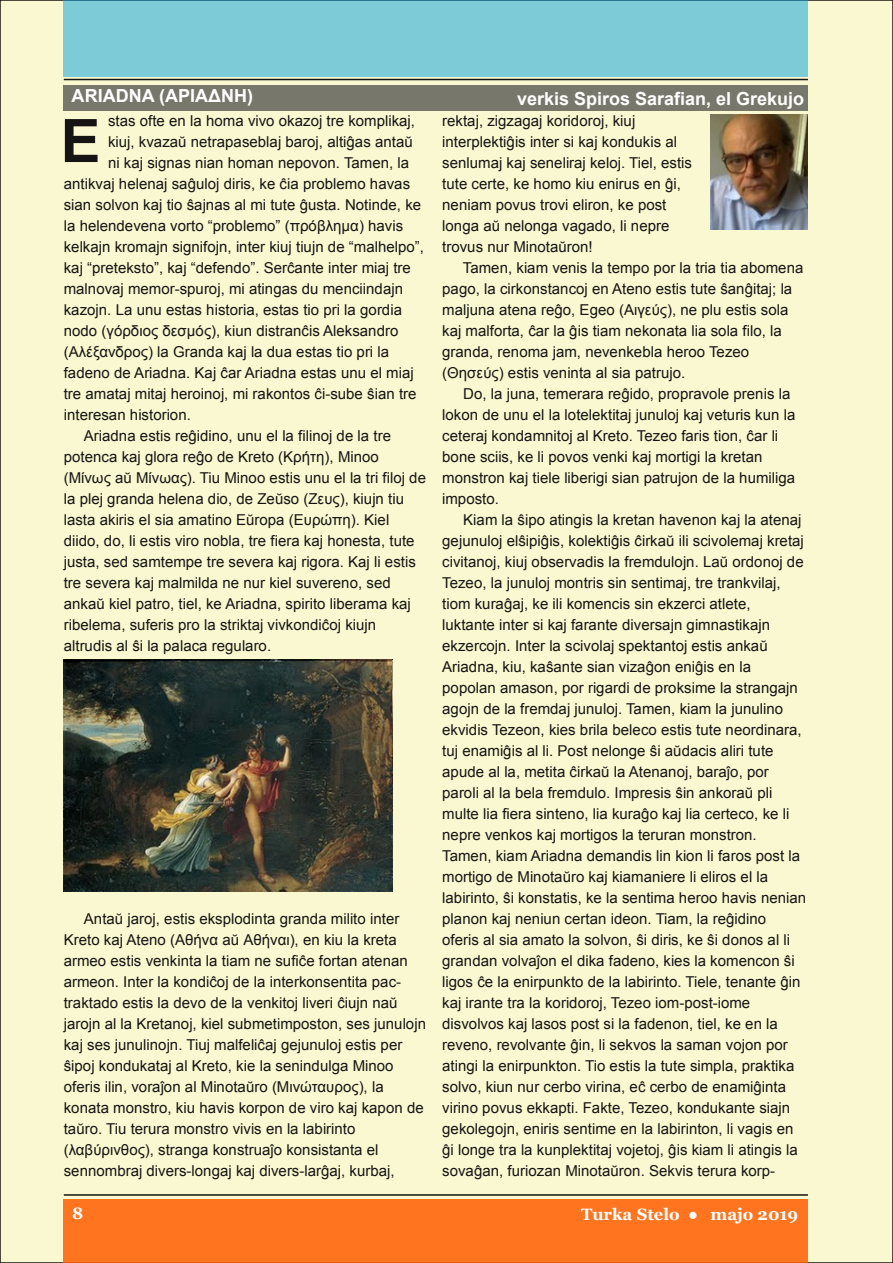
<style>
.page{position:relative;width:893px;height:1263px;background:#faf8d0}
.page>*{position:absolute;margin:0;border:0;box-sizing:border-box;transform-origin:0 0}
.t1{font:700 60px "Arial";color:#161413}
.t2{font:700 18px "Arial";color:#fff}
.t3{font:700 16.5px "Georgia";color:#fff}
.t4{font:15px/21px "Arial";letter-spacing:.005em;color:#161413}
</style>
<div class="page">
<div style="left:64px;top:1199px;width:744px;height:64px;background:#fe741f"></div>
<hr style="left:64px;top:1194px;width:744px;height:2px;background:#161413">
<div style="left:64px;top:0;width:744px;height:77px;background:#7dcbd7"></div>
<hr style="left:64px;top:79px;width:744px;height:1px;background:#161413">
<div style="left:64px;top:85px;width:744px;height:26px;background:#78776b"></div>
<img style="left:710px;top:115px;width:98px;height:115px">
<img style="left:64px;top:660px;width:329px;height:232px">
<p class="t2" style="left:72px;top:86px;width:183px">ARIADNA (ΑΡΙΑΔΝΗ)</p>
<p class="t2" style="left:517px;top:89px;width:288px">verkis Spiros Sarafian, el Grekujo</p>
<p class="t4" style="left:108px;top:110px;width:309px">stas ofte en la homa vivo okazoj tre komplikaj,</p>
<p class="t4" style="left:108px;top:131px;width:306px">kiuj, kvazaŭ netrapaseblaj baroj, altiĝas antaŭ</p>
<p class="t4" style="left:108px;top:152px;width:303px">ni kaj signas nian homan nepovon. Tamen, la</p>
<p class="t4" style="left:64px;top:173px;width:348px">antikvaj helenaj saĝuloj diris, ke ĉia problemo havas</p>
<p class="t4" style="left:64px;top:194px;width:359px">sian solvon kaj tio ŝajnas al mi tute ĝusta. Notinde, ke</p>
<p class="t4" style="left:64px;top:215px;width:341px">la helendevena vorto “problemo” (πρόβλημα) havis</p>
<p class="t4" style="left:64px;top:236px;width:362px">kelkajn kromajn signifojn, inter kiuj tiujn de “malhelpo”,</p>
<p class="t4" style="left:64px;top:257px;width:349px">kaj “preteksto”, kaj “defendo”. Serĉante inter miaj tre</p>
<p class="t4" style="left:64px;top:278px;width:341px">malnovaj memor-spuroj, mi atingas du menciindajn</p>
<p class="t4" style="left:64px;top:299px;width:340px">kazojn. La unu estas historia, estas tio pri la gordia</p>
<p class="t4" style="left:64px;top:320px;width:336px">nodo (γόρδιος δεσμός), kiun distranĉis Aleksandro</p>
<p class="t4" style="left:64px;top:341px;width:327px">(Αλέξανδρος) la Granda kaj la dua estas tio pri la</p>
<p class="t4" style="left:64px;top:362px;width:351px">fadeno de Ariadna. Kaj ĉar Ariadna estas unu el miaj</p>
<p class="t4" style="left:64px;top:383px;width:354px">tre amataj mitaj heroinoj, mi rakontos ĉi-sube ŝian tre</p>
<p class="t4" style="left:64px;top:404px;width:129px">interesan historion.</p>
<p class="t4" style="left:84px;top:425px;width:309px">Ariadna estis reĝidino, unu el la filinoj de la tre</p>
<p class="t4" style="left:64px;top:446px;width:317px">potenca kaj glora reĝo de Kreto (Κρήτη), Minoo</p>
<p class="t4" style="left:64px;top:467px;width:364px">(Μίνως aŭ Μίνωας). Tiu Minoo estis unu el la tri filoj de</p>
<p class="t4" style="left:64px;top:488px;width:342px">la plej granda helena dio, de Zeŭso (Ζευς), kiujn tiu</p>
<p class="t4" style="left:64px;top:509px;width:327px">lasta akiris el sia amatino Eŭropa (Ευρώπη). Kiel</p>
<p class="t4" style="left:64px;top:530px;width:352px">diido, do, li estis viro nobla, tre fiera kaj honesta, tute</p>
<p class="t4" style="left:64px;top:551px;width:354px">justa, sed samtempe tre severa kaj rigora. Kaj li estis</p>
<p class="t4" style="left:64px;top:572px;width:328px">tre severa kaj malmilda ne nur kiel suvereno, sed</p>
<p class="t4" style="left:64px;top:593px;width:349px">ankaŭ kiel patro, tiel, ke Ariadna, spirito liberama kaj</p>
<p class="t4" style="left:64px;top:614px;width:314px">ribelema, suferis pro la striktaj vivkondiĉoj kiujn</p>
<p class="t4" style="left:64px;top:635px;width:209px">altrudis al ŝi la palaca regularo.</p>
<p class="t4" style="left:442px;top:110px;width:251px">rektaj, zigzagaj koridoroj, kiuj interplektiĝis inter si kaj kondukis al senlumaj kaj seneliraj keloj. Tiel, estis tute certe, ke homo kiu enirus en ĝi, neniam povus trovi eliron, ke post longa aŭ nelonga vagado, li nepre trovus nur Minotaŭron!</p>
<p class="t4" style="left:442px;top:257px;width:363px;text-indent:21px">Tamen, kiam venis la tempo por la tria tia abomena pago, la cirkonstancoj en Ateno estis tute ŝanĝitaj; la maljuna atena reĝo, Egeo (Αιγεύς), ne plu estis sola kaj malforta, ĉar la ĝis tiam nekonata lia sola filo, la granda, renoma jam, nevenkebla heroo Tezeo (Θησεύς) estis veninta al sia patrujo.</p>
<p class="t4" style="left:442px;top:383px;width:355px;text-indent:21px">Do, la juna, temerara reĝido, propravole prenis la lokon de unu el la lotelektitaj junuloj kaj veturis kun la ceteraj kondamnitoj al Kreto. Tezeo faris tion, ĉar li bone sciis, ke li povos venki kaj mortigi la kretan monstron kaj tiele liberigi sian patrujon de la humiliga imposto.</p>
<p class="t4" style="left:442px;top:509px;width:365px;text-indent:21px">Kiam la ŝipo atingis la kretan havenon kaj la atenaj gejunuloj elŝipiĝis, kolektiĝis ĉirkaŭ ili scivolemaj kretaj civitanoj, kiuj observadis la fremdulojn. Laŭ ordonoj de Tezeo, la junuloj montris sin sentimaj, tre trankvilaj, tiom kuraĝaj, ke ili komencis sin ekzerci atlete, luktante inter si kaj farante diversajn gimnastikajn ekzercojn. Inter la scivolaj spektantoj estis ankaŭ Ariadna, kiu, kaŝante sian vizaĝon eniĝis en la popolan amason, por rigardi de proksime la strangajn agojn de la fremdaj junuloj. Tamen, kiam la junulino ekvidis Tezeon, kies brila beleco estis tute neordinara, tuj enamiĝis al li. Post nelonge ŝi aŭdacis aliri tute apude al la, metita ĉirkaŭ la Atenanoj, baraĵo, por paroli al la bela fremdulo. Impresis ŝin ankoraŭ pli multe lia fiera sinteno, lia kuraĝo kaj lia certeco, ke li nepre venkos kaj mortigos la teruran monstron.<br>Tamen, kiam Ariadna demandis lin kion li faros post la mortigo de Minotaŭro kaj kiamaniere li eliros el la labirinto, ŝi konstatis, ke la sentima heroo havis nenian planon kaj neniun certan ideon. Tiam, la reĝidino oferis al sia amato la solvon, ŝi diris, ke ŝi donos al li grandan volvaĵon el dika fadeno, kies la komencon ŝi ligos ĉe la enirpunkto de la labirinto. Tiele, tenante ĝin kaj irante tra la koridoroj, Tezeo iom-post-iome disvolvos kaj lasos post si la fadenon, tiel, ke en la reveno, revolvante ĝin, li sekvos la saman vojon por atingi la enirpunkton. Tio estis la tute simpla, praktika solvo, kiun nur cerbo virina, eĉ cerbo de enamiĝinta virino povus ekkapti. Fakte, Tezeo, kondukante siajn gekolegojn, eniris sentime en la labirinton, li vagis en ĝi longe tra la kunplektitaj vojetoj, ĝis kiam li atingis la sovaĝan, furiozan Minotaŭron. Sekvis terura korp-</p>
<h1 class="t1" style="left:61px;top:108px;width:41px">E</h1>
<p class="t4" style="left:64px;top:908px;width:364px;text-indent:20px">Antaŭ jaroj, estis eksplodinta granda milito inter Kreto kaj Ateno (Αθήνα aŭ Αθήναι), en kiu la kreta armeo estis venkinta la tiam ne sufiĉe fortan atenan armeon. Inter la kondiĉoj de la interkonsentita pac&shy;traktado estis la devo de la venkitoj liveri ĉiujn naŭ jarojn al la Kretanoj, kiel submetimposton, ses junulojn kaj ses junulinojn. Tiuj malfeliĉaj gejunuloj estis per ŝipoj kondukataj al Kreto, kie la senindulga Minoo oferis ilin, voraĵon al Minotaŭro (Μινώταυρος), la konata monstro, kiu havis korpon de viro kaj kapon de taŭro. Tiu terura monstro vivis en la labirinto (λαβύρινθος), stranga konstruaĵo konsistanta el sennombraj divers-longaj kaj divers-larĝaj, kurbaj,</p>
<p class="t3" style="left:72px;top:1204px;width:13px">8</p>
<p class="t3" style="left:581px;top:1204px;width:219px">Turka Stelo ● majo 2019</p>
</div>
